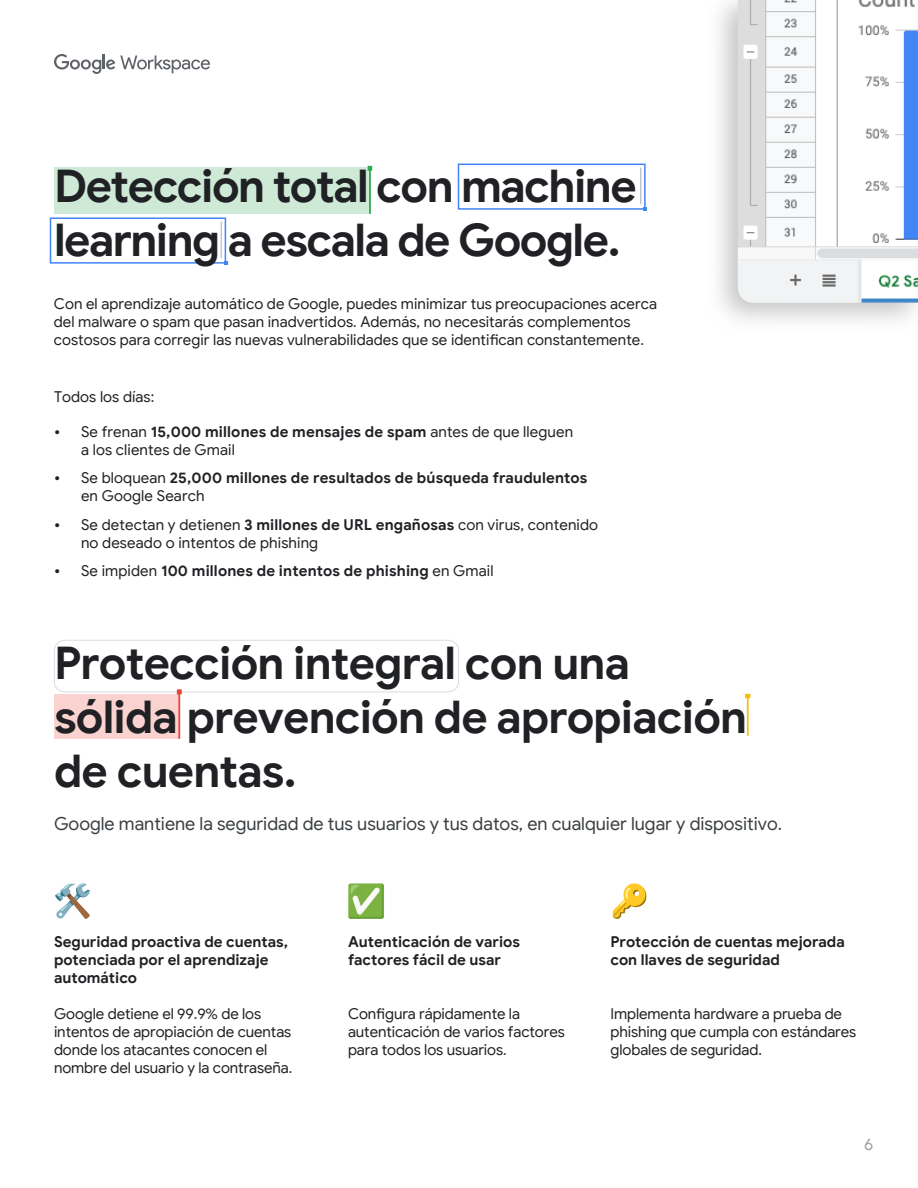
<style>
.page{position:relative;width:918px;height:1188px;background:#fff}
.page>*{position:absolute;margin:0;border:0;box-sizing:border-box;transform-origin:0 0}
.t1{font:700 45px/54px "Google Sans";letter-spacing:-.02em;color:#202124}
.t2{font:18px "Google Sans";color:#3c4043}
.t3{font:16.5px "Google Sans";color:#9aa0a6}
.t4{font:15px/18px "Google Sans";letter-spacing:.005em;color:#202124}
.t5{font:700 15px/18px "Google Sans";color:#202124}
.s1{font-weight:700}
.s2{font-weight:400}
</style>
<div class="page">
<div style="left:54px;top:640px;width:405px;height:52px;border:1px solid #dadce0;border-radius:10px"></div>
<div style="left:54px;top:167px;width:316px;height:47px;background:#ceead6"></div>
<div style="left:54px;top:694px;width:126px;height:45px;background:#fad2cf"></div>
<hr style="left:369px;top:170px;width:2px;height:44px;background:#34a853">
<svg style="left:368px;top:166px;width:4px;height:5px"></svg>
<hr style="left:747px;top:697px;width:2px;height:39px;background:#fbbc04">
<svg style="left:745px;top:694px;width:5px;height:4px"></svg>
<hr style="left:178px;top:693px;width:2px;height:46px;background:#ea4335">
<svg style="left:177px;top:689px;width:5px;height:5px"></svg>
<div style="left:50px;top:217px;width:176px;height:47px;border:2px solid #4285f5"></div>
<svg style="left:224px;top:261px;width:4px;height:4px"></svg>
<hr style="left:221px;top:222px;width:1px;height:36px;background:#bfc3c7">
<svg style="left:54px;top:54px;width:156px;height:20px"></svg>
<img style="left:55px;top:883px;width:35px;height:36px">
<img style="left:348px;top:883px;width:36px;height:36px">
<img style="left:612px;top:883px;width:35px;height:36px">
<svg style="left:718px;top:0;width:199px;height:321px"></svg>
<img style="left:738px;top:0;width:180px;height:303px">
<div style="left:458px;top:164px;width:188px;height:46px;border:2px solid #4285f5"></div>
<svg style="left:643px;top:207px;width:4px;height:4px"></svg>
<hr style="left:640px;top:168px;width:1px;height:36px;background:#bfc3c7">
<h1 class="t1" style="left:54px;top:160px;width:584px">Detección total con machine learning a escala de Google.</h1>
<p class="t4" style="left:54px;top:294px;width:605px">Con el aprendizaje automático de Google, puedes minimizar tus preocupaciones acerca del malware o spam que pasan inadvertidos. Además, no necesitarás complementos costosos para corregir las nuevas vulnerabilidades que se identifican constantemente.</p>
<p class="t4" style="left:54px;top:388px;width:102px">Todos los días:</p>
<p class="t4" style="left:81px;top:423px;width:494px;text-indent:-27px"><span class="s1">•</span> Se frenan <span class="s1">15,000 millones de mensajes de spam</span> antes de que lleguen a los clientes de Gmail</p>
<p class="t5" style="left:81px;top:469px;width:508px;text-indent:-27px">• <span class="s2">Se bloquean</span> 25,000 millones de resultados de búsqueda fraudulentos <span class="s2">en Google Search</span></p>
<p class="t4" style="left:81px;top:516px;width:519px;text-indent:-27px"><span class="s1">•</span> Se detectan y detienen <span class="s1">3 millones de URL engañosas</span> con virus, contenido no deseado o intentos de phishing</p>
<p class="t5" style="left:54px;top:562px;width:441px">• <span class="s2">Se impiden</span> 100 millones de intentos de phishing <span class="s2">en Gmail</span></p>
<h1 class="t1" style="left:54px;top:636px;width:695px">Protección integral con una sólida prevención de apropiación de cuentas.</h1>
<p class="t2" style="left:54px;top:812px;width:730px">Google mantiene la seguridad de tus usuarios y tus datos, en cualquier lugar y dispositivo.</p>
<p class="t5" style="left:54px;top:933px;width:236px">Seguridad proactiva de cuentas, potenciada por el aprendizaje automático</p>
<p class="t4" style="left:54px;top:1005px;width:240px">Google detiene el 99.9% de los intentos de apropiación de cuentas donde los atacantes conocen el nombre del usuario y la contraseña.</p>
<p class="t5" style="left:348px;top:933px;width:173px">Autenticación de varios factores fácil de usar</p>
<p class="t4" style="left:348px;top:1005px;width:218px">Configura rápidamente la autenticación de varios factores para todos los usuarios.</p>
<p class="t5" style="left:610px;top:933px;width:236px">Protección de cuentas mejorada con llaves de seguridad</p>
<p class="t4" style="left:610px;top:1005px;width:247px">Implementa hardware a prueba de phishing que cumpla con estándares globales de seguridad.</p>
<p class="t3" style="left:864px;top:1134px;width:11px">6</p>
</div>
